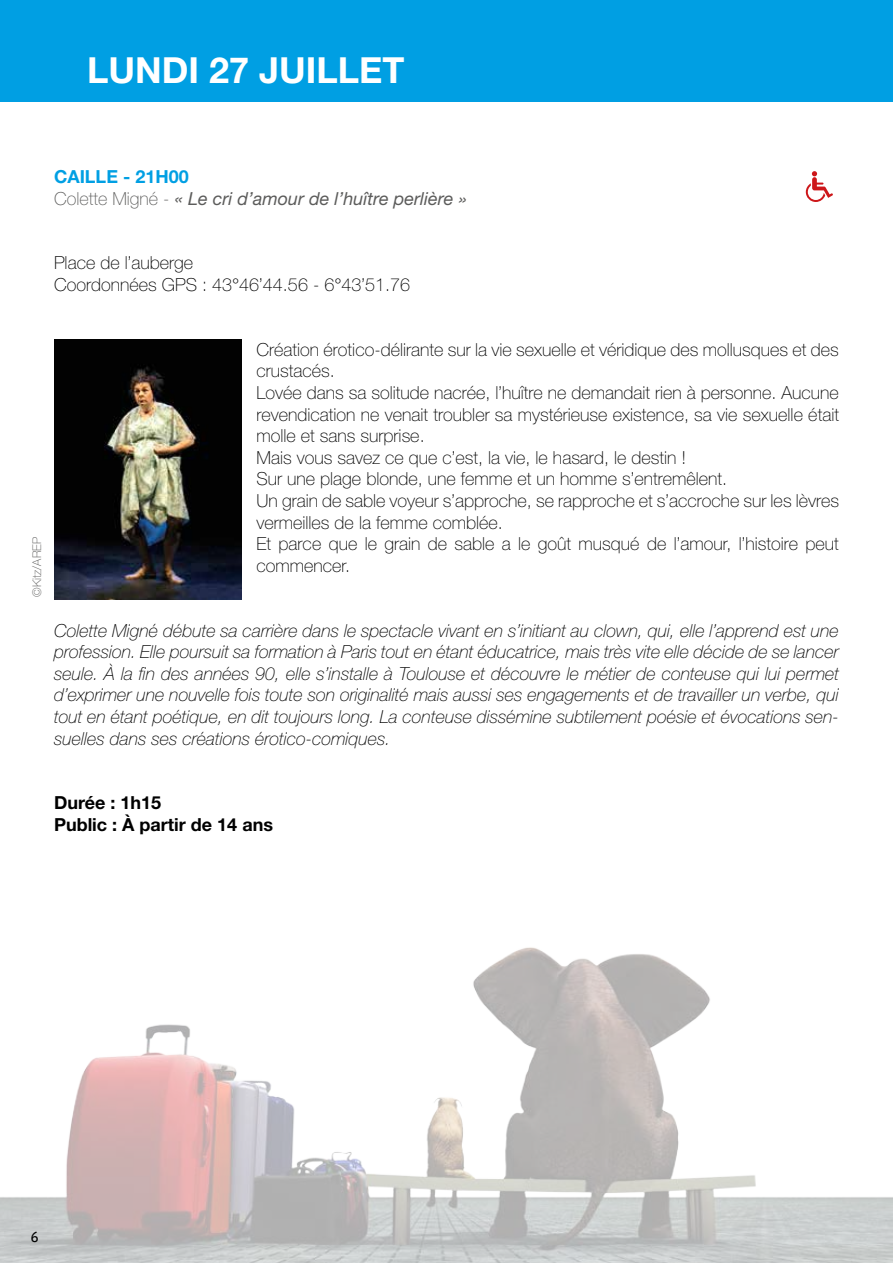
<style>
.page{position:relative;width:893px;height:1263px;background:#fff}
.page>*{position:absolute;margin:0;border:0;box-sizing:border-box;transform-origin:0 0}
.t1{font:700 36px "Helvetica Neue LT Std";color:#fff}
.t2{font:100 18px/21.6px "Helvetica Neue LT Std";color:#000}
.t3{font:italic 100 18px/21.6px "Helvetica Neue LT Std";color:#000;text-align:justify}
.t4{font:italic 18px/21.6px "Helvetica Neue LT Std";color:#5c5c5b}
.t5{font:700 18px/21.6px "Helvetica Neue LT Std";color:#000}
.t6{font:15px "Progressiva";color:#000}
.t7{font:100 12px "Helvetica Neue LT Std";color:#5c5c5b}
.s1{font-weight:700;font-style:normal;color:#009fe3}
.s2{font-weight:100;font-style:normal}
</style>
<div class="page">
<img style="left:0;top:415px;width:893px;height:848px">
<div style="left:0;top:0;width:893px;height:102px;background:#009fe3"></div>
<svg style="left:806px;top:171px;width:27px;height:31px"></svg>
<img style="left:54px;top:340px;width:187px;height:260px">
<h1 class="t1" style="left:87px;top:48px;width:319px">LUNDI 27 JUILLET</h1>
<p class="t4" style="left:54px;top:165px;width:414px"><span class="s1">CAILLE - 21H00<br></span><span class="s2">Colette Migné -</span> « Le cri d’amour de l’huître perlière »</p>
<p class="t2" style="left:54px;top:252px;width:358px">Place de l’auberge<br>Coordonnées GPS : 43°46’44.56 - 6°43’51.76</p>
<p class="t7" style="left:30px;top:597px;width:61px;rotate:-90deg">©Kitz/AREP</p>
<p class="t2" style="left:257px;top:339px;width:584px">Création érotico-délirante sur la vie sexuelle et véridique des mollusques et des crustacés.<br>Lovée dans sa solitude nacrée, l’huître ne demandait rien à personne. Aucune revendication ne venait troubler sa mystérieuse existence, sa vie sexuelle était molle et sans surprise.<br>Mais vous savez ce que c’est, la vie, le hasard, le destin !<br>Sur une plage blonde, une femme et un homme s’entremêlent.<br>Un grain de sable voyeur s’approche, se rapproche et s’accroche sur les lèvres vermeilles de la femme comblée.<br>Et parce que le grain de sable a le goût musqué de l’amour, l’histoire peut commencer.</p>
<p class="t3" style="left:54px;top:619px;width:786px">Colette Migné débute sa carrière dans le spectacle vivant en s’initiant au clown, qui, elle l’apprend est une profession. Elle poursuit sa formation à Paris tout en étant éducatrice, mais très vite elle décide de se lancer seule. À la fin des années 90, elle s’installe à Toulouse et découvre le métier de conteuse qui lui permet d’exprimer une nouvelle fois toute son originalité mais aussi ses engagements et de travailler un verbe, qui tout en étant poétique, en dit toujours long. La conteuse dissémine subtilement poésie et évocations sen&shy;suelles dans ses créations érotico-comiques.</p>
<p class="t5" style="left:54px;top:792px;width:220px">Durée : 1h15<br>Public : À partir de 14 ans</p>
<p class="t6" style="left:31px;top:1228px;width:9px">6</p>
</div>
